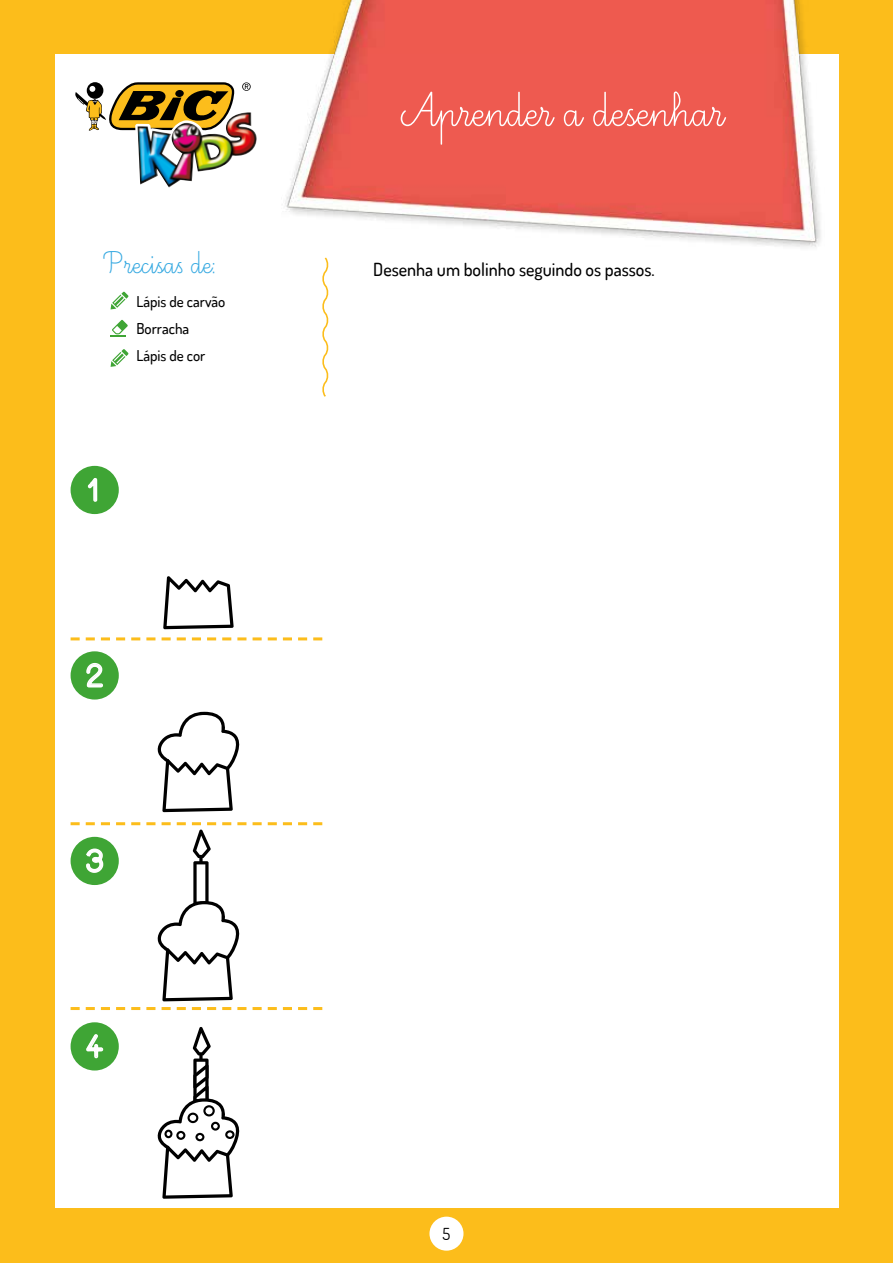
<style>
.page{position:relative;width:893px;height:1263px;background:#fcbd1b}
.page>*{position:absolute;margin:0;border:0;box-sizing:border-box;transform-origin:0 0}
.t1{font:60px "Ecriture A Romain Orne";color:#fff}
.t2{font:39px "Ecriture A Romain Orne";color:#36a9e1}
.t3{font:27px "Cursivestandardbold";color:#fff}
.t4{font:500 18px "Dosis";color:#000}
.t5{font:16.5px "Dosis";color:#000}
.t6{font:500 15px/27px "Dosis";color:#000}
</style>
<div class="page">
<div style="left:55px;top:55px;width:783px;height:1153px;background:#fff"></div>
<div style="left:429px;top:1216px;width:34px;height:35px;background:#fff;border-radius:50%"></div>
<img style="left:282px;top:0;width:543px;height:247px">
<svg style="left:75px;top:82px;width:176px;height:53px"></svg>
<img style="left:138px;top:112px;width:119px;height:76px">
<svg style="left:322px;top:257px;width:7px;height:140px"></svg>
<svg style="left:111px;top:349px;width:18px;height:18px"></svg>
<svg style="left:111px;top:292px;width:18px;height:17px"></svg>
<svg style="left:110px;top:320px;width:18px;height:17px"></svg>
<div style="left:71px;top:466px;width:48px;height:48px;background:#3fa535;border-radius:50%"></div>
<svg style="left:87px;top:478px;width:11px;height:24px"></svg>
<div style="left:71px;top:651px;width:48px;height:48px;background:#3fa535;border-radius:50%"></div>
<svg style="left:86px;top:663px;width:17px;height:25px"></svg>
<div style="left:71px;top:1022px;width:48px;height:48px;background:#3fa535;border-radius:50%"></div>
<svg style="left:86px;top:1034px;width:18px;height:25px"></svg>
<svg style="left:71px;top:637px;width:251px;height:3px"></svg>
<svg style="left:71px;top:1007px;width:251px;height:3px"></svg>
<svg style="left:157px;top:1027px;width:83px;height:172px"></svg>
<svg style="left:71px;top:822px;width:251px;height:179px"></svg>
<svg style="left:157px;top:712px;width:83px;height:100px"></svg>
<svg style="left:163px;top:576px;width:71px;height:53px"></svg>
<h2 class="t2" style="left:105px;top:244px;width:113px">Precisas de:</h2>
<p class="t6" style="left:136px;top:288px;width:90px">Lápis de carvão<br>Borracha<br>Lápis de cor</p>
<h3 class="t3" style="left:84px;top:475px;width:18px">1</h3>
<h3 class="t3" style="left:86px;top:660px;width:18px">2</h3>
<h3 class="t3" style="left:86px;top:846px;width:18px">3</h3>
<h3 class="t3" style="left:86px;top:1031px;width:18px">4</h3>
<h1 class="t1" style="left:399px;top:81px;width:326px">Aprender a desenhar</h1>
<p class="t4" style="left:373px;top:258px;width:283px">Desenha um bolinho seguindo os passos.</p>
<p class="t5" style="left:443px;top:1223px;width:9px">5</p>
</div>
